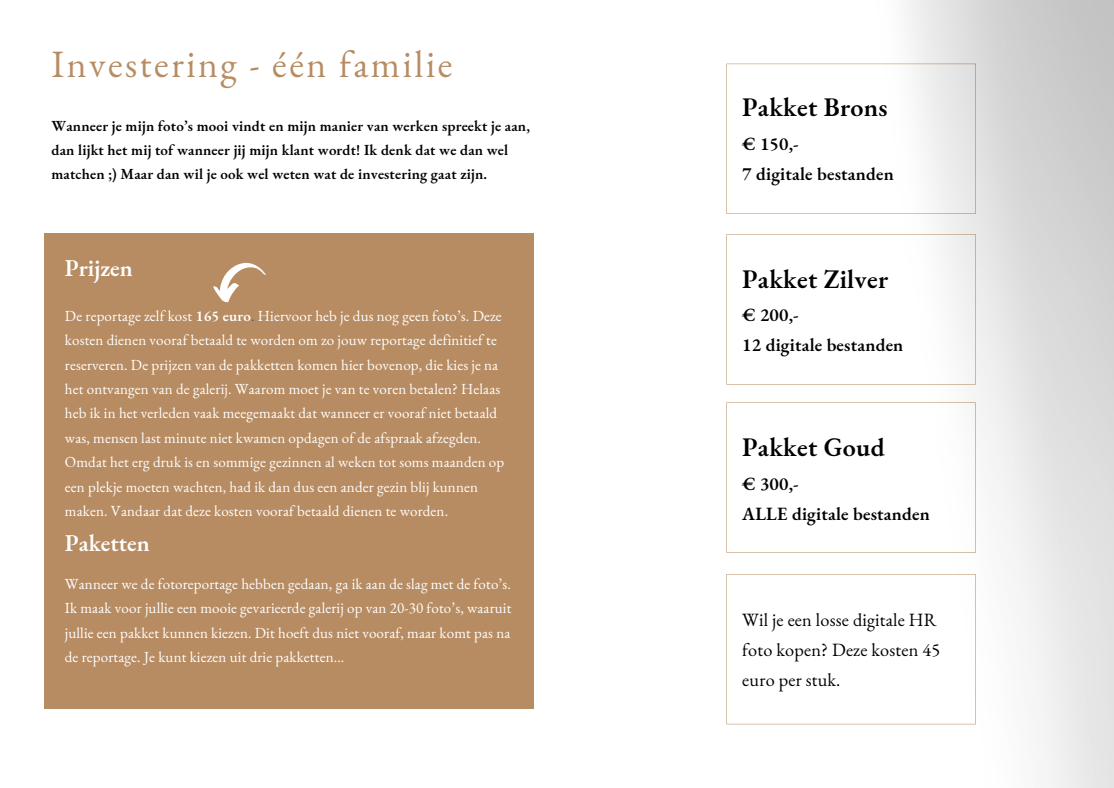
<style>
.page{position:relative;width:1114px;height:788px;background:#fff}
.page>*{position:absolute;margin:0;border:0;box-sizing:border-box;transform-origin:0 0}
.t1{font:37.65px "EB Garamond";letter-spacing:.065em;color:#b78c62}
.t2{font:600 26.15px "EB Garamond";letter-spacing:.01em;color:#000}
.t3{font:600 23.5px "EB Garamond";color:#fff}
.t4{font:600 18.25px "EB Garamond";letter-spacing:.01em;color:#000}
.t5{font:18.25px/30px "EB Garamond";letter-spacing:.01em;color:#000}
.t6{font:15px/24.4px "EB Garamond";letter-spacing:.01em;color:#fff}
.t7{font:600 15px/24.4px "EB Garamond";letter-spacing:.01em;color:#000}
.s1{font-weight:600}
.s2{color:#5d5447}
</style>
<div class="page">
<div style="left:44px;top:234px;width:490px;height:475px;background:#b78c62"></div>
<svg style="left:726px;top:64px;width:125px;height:150px"></svg>
<svg style="left:726px;top:234px;width:125px;height:150px"></svg>
<svg style="left:726px;top:402px;width:125px;height:150px"></svg>
<img style="left:851px;top:0;width:263px;height:787px">
<svg style="left:726px;top:574px;width:250px;height:150px"></svg>
<svg style="left:213px;top:263px;width:53px;height:39px"></svg>
<p class="t1" style="left:52px;top:39px;width:402px">Investering - één familie</p>
<p class="t7" style="left:52px;top:113px;width:480px">Wanneer je mijn foto’s mooi vindt en mijn manier van werken spreekt je aan, dan lijkt het mij tof wanneer jij mijn klant wordt! Ik denk dat we dan wel matchen ;) Maar dan wil je ook wel weten wat de investering gaat zijn.</p>
<p class="t3" style="left:65px;top:252px;width:69px">Prijzen</p>
<p class="t6" style="left:65px;top:303px;width:441px">De reportage zelf kost <span class="s1">165 euro</span><span class="s2">.</span> Hiervoor heb je dus nog geen foto’s. Deze kosten dienen vooraf betaald te worden om zo jouw reportage definitief te reserveren. De prijzen van de pakketten komen hier bovenop, die kies je na het ontvangen van de galerij. Waarom moet je van te voren betalen? Helaas heb ik in het verleden vaak meegemaakt dat wanneer er vooraf niet betaald was, mensen last minute niet kwamen opdagen of de afspraak afzegden.<br>Omdat het erg druk is en sommige gezinnen al weken tot soms maanden op een plekje moeten wachten, had ik dan dus een ander gezin blij kunnen maken. Vandaar dat deze kosten vooraf betaald dienen te worden.</p>
<p class="t3" style="left:65px;top:527px;width:86px">Paketten</p>
<p class="t6" style="left:65px;top:571px;width:448px;text-align:justify">Wanneer we de fotoreportage hebben gedaan, ga ik aan de slag met de foto’s.<br>Ik maak voor jullie een mooie gevarieerde galerij op van 20-30 foto’s, waaruit jullie een pakket kunnen kiezen. Dit hoeft dus niet vooraf, maar komt pas na de reportage. Je kunt kiezen uit drie pakketten...</p>
<p class="t2" style="left:742px;top:90px;width:147px">Pakket Brons</p>
<p class="t4" style="left:742px;top:132px;width:58px">€ 150,-</p>
<p class="t4" style="left:742px;top:161px;width:153px">7 digitale bestanden</p>
<p class="t2" style="left:742px;top:261px;width:147px">Pakket Zilver</p>
<p class="t4" style="left:742px;top:303px;width:58px">€ 200,-</p>
<p class="t4" style="left:742px;top:333px;width:163px">12 digitale bestanden</p>
<p class="t2" style="left:742px;top:429px;width:144px">Pakket Goud</p>
<p class="t4" style="left:742px;top:471px;width:58px">€ 300,-</p>
<p class="t4" style="left:742px;top:501px;width:189px">ALLE digitale bestanden</p>
<p class="t5" style="left:742px;top:604px;width:199px">Wil je een losse digitale HR foto kopen? Deze kosten 45 euro per stuk.</p>
</div>
